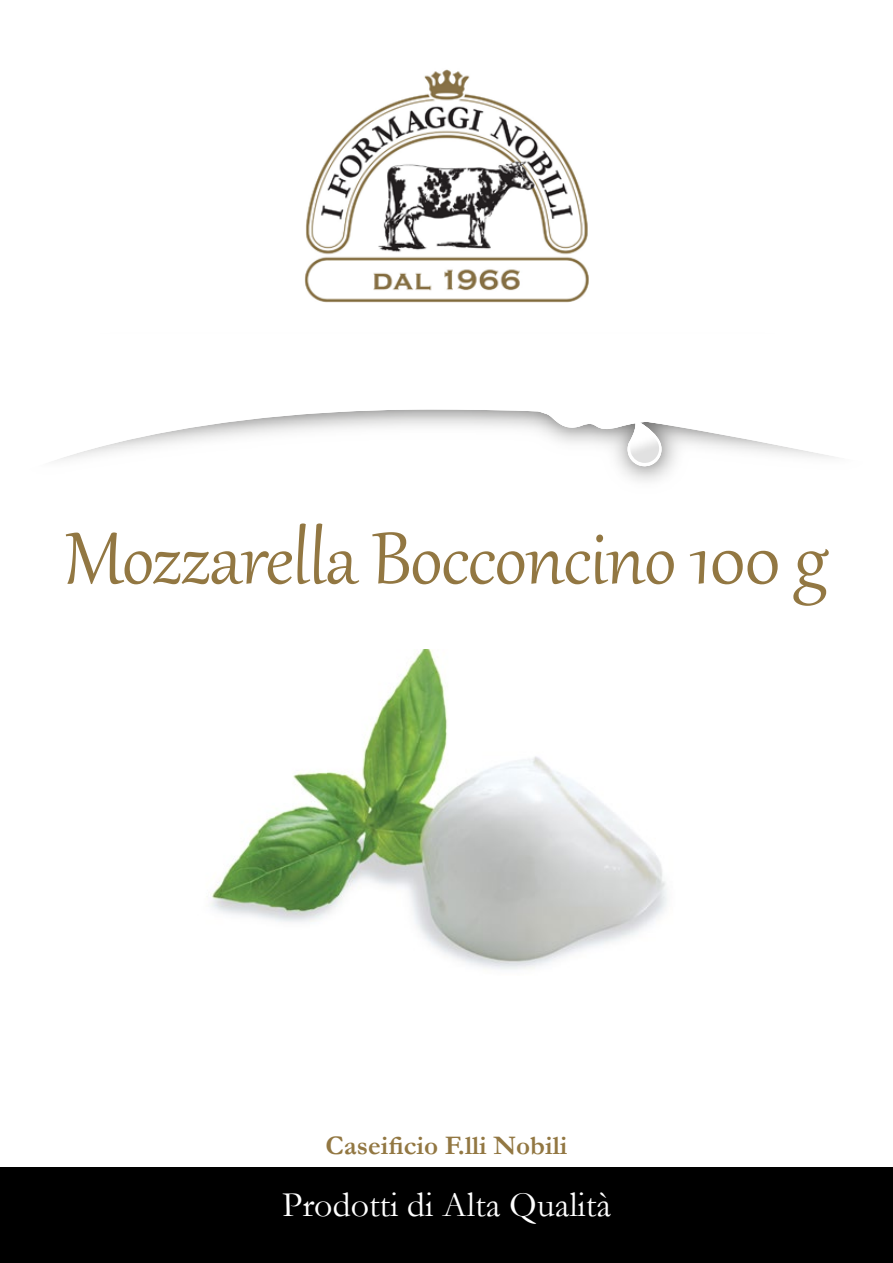
<style>
.page{position:relative;width:893px;height:1263px;background:#fff}
.page>*{position:absolute;margin:0;border:0;box-sizing:border-box;transform-origin:0 0}
.t1{font:90px "Gabriola";letter-spacing:-.01em;color:#927742}
.t2{font:36px "Garamond";color:#fff}
.t3{font:700 27px "Garamond";color:#927742}
</style>
<div class="page">
<img style="left:211px;top:650px;width:456px;height:320px">
<div style="left:0;top:1167px;width:893px;height:96px;background:#000"></div>
<svg style="left:55px;top:409px;width:780px;height:67px"></svg>
<img style="left:628px;top:434px;width:33px;height:29px">
<img style="left:304px;top:69px;width:285px;height:234px">
<p class="t1" style="left:65px;top:499px;width:765px">Mozzarella Bocconcino 100 g</p>
<p class="t3" style="left:326px;top:1127px;width:243px">Caseificio F.lli Nobili</p>
<p class="t2" style="left:282px;top:1180px;width:330px">Prodotti di Alta Qualità</p>
</div>
